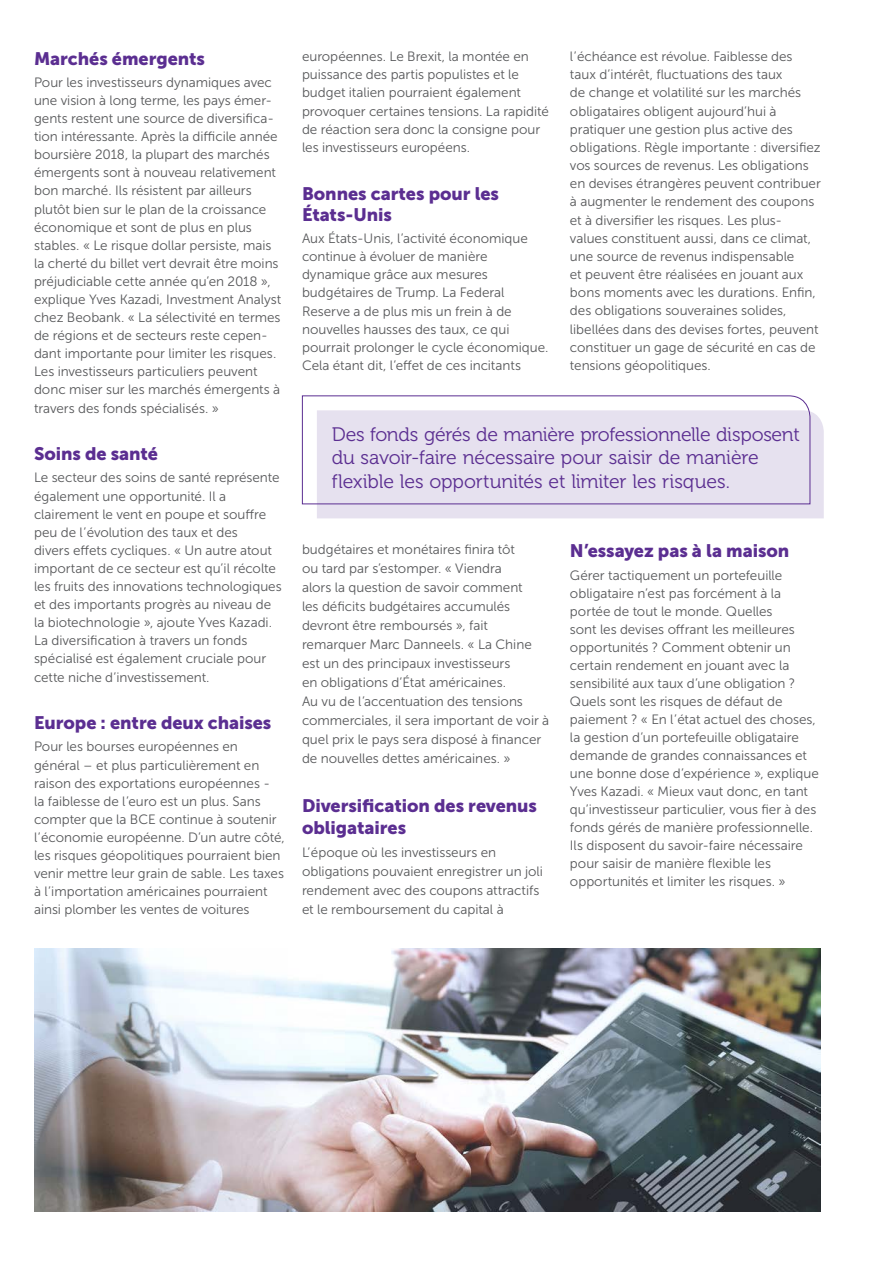
<style>
.page{position:relative;width:872px;height:1263px;background:#fff}
.page>*{position:absolute;margin:0;border:0;box-sizing:border-box;transform-origin:0 0}
.Normal_e{font:19.5px/23.4px "Museo 300";letter-spacing:-.01em;color:#5b2e91}
.titre_c15{font:18px/21.1px "Museo Sans 900";letter-spacing:-.005em;color:#5b2e91}
.titre_c15-2{font:13.5px/18.1px "Museo Sans 300";color:#57585a}
</style>
<div class="page">
<img style="left:34px;top:948px;width:787px;height:264px">
<div style="left:317px;top:411px;width:506px;height:107px;background:#e6e1ef"></div>
<svg style="left:302px;top:395px;width:508px;height:110px;background:#e6e1ef"></svg>
<p class="titre_c15" style="left:34px;top:48px;width:173px">Marchés émergents</p>
<p class="titre_c15-2" style="left:34px;top:73px;width:249px">Pour les investisseurs dynamiques avec une vision à long terme, les pays émer&shy;gents restent une source de diversifica&shy;tion intéressante. Après la difficile année boursière 2018, la plupart des marchés émergents sont à nouveau relativement bon marché. Ils résistent par ailleurs plutôt bien sur le plan de la croissance économique et sont de plus en plus stables. « Le risque dollar persiste, mais la cherté du billet vert devrait être moins préjudiciable cette année qu’en 2018 », explique Yves Kazadi, Investment Analyst chez Beobank. « La sélectivité en termes de régions et de secteurs reste cepen&shy;dant importante pour limiter les risques.<br>Les investisseurs particuliers peuvent donc miser sur les marchés émergents à travers des fonds spécialisés. »</p>
<p class="titre_c15" style="left:34px;top:443px;width:125px">Soins de santé</p>
<p class="titre_c15-2" style="left:34px;top:469px;width:249px">Le secteur des soins de santé représente également une opportunité. Il a clairement le vent en poupe et souffre peu de l’évolution des taux et des<br>divers effets cycliques. « Un autre atout important de ce secteur est qu’il récolte les fruits des innovations technologiques et des importants progrès au niveau de la biotechnologie », ajoute Yves Kazadi.<br>La diversification à travers un fonds spécialisé est également cruciale pour cette niche d’investissement.</p>
<p class="titre_c15" style="left:34px;top:712px;width:239px">Europe : entre deux chaises</p>
<p class="titre_c15-2" style="left:34px;top:738px;width:252px">Pour les bourses européennes en général – et plus particulièrement en raison des exportations européennes -<br>la faiblesse de l’euro est un plus. Sans compter que la BCE continue à soutenir l’économie européenne. D’un autre côté, les risques géopolitiques pourraient bien venir mettre leur grain de sable. Les taxes à l’importation américaines pourraient ainsi plomber les ventes de voitures</p>
<p class="titre_c15-2" style="left:302px;top:48px;width:248px">européennes. Le Brexit, la montée en puissance des partis populistes et le budget italien pourraient également provoquer certaines tensions. La rapidité de réaction sera donc la consigne pour les investisseurs européens.</p>
<p class="titre_c15" style="left:302px;top:183px;width:198px">Bonnes cartes pour les<br>États-Unis</p>
<p class="titre_c15-2" style="left:302px;top:229px;width:248px">Aux États-Unis, l’activité économique continue à évoluer de manière dynamique grâce aux mesures budgétaires de Trump. La Federal Reserve a de plus mis un frein à de nouvelles hausses des taux, ce qui pourrait prolonger le cycle économique.<br>Cela étant dit, l’effet de ces incitants</p>
<p class="titre_c15-2" style="left:570px;top:48px;width:252px">l’échéance est révolue. Faiblesse des taux d’intérêt, fluctuations des taux<br>de change et volatilité sur les marchés obligataires obligent aujourd’hui à pratiquer une gestion plus active des obligations. Règle importante : diversifiez vos sources de revenus. Les obligations en devises étrangères peuvent contribuer à augmenter le rendement des coupons et à diversifier les risques. Les plus&shy;values constituent aussi, dans ce climat, une source de revenus indispensable<br>et peuvent être réalisées en jouant aux bons moments avec les durations. Enfin, des obligations souveraines solides, libellées dans des devises fortes, peuvent constituer un gage de sécurité en cas de tensions géopolitiques.</p>
<p class="Normal_e" style="left:332px;top:423px;width:469px">Des fonds gérés de manière professionnelle disposent du savoir-faire nécessaire pour saisir de manière flexible les opportunités et limiter les risques.</p>
<p class="titre_c15-2" style="left:302px;top:540px;width:249px;line-height:18.9px">budgétaires et monétaires finira tôt<br>ou tard par s’estomper. « Viendra<br>alors la question de savoir comment<br>les déficits budgétaires accumulés devront être remboursés », fait remarquer Marc Danneels. « La Chine est un des principaux investisseurs<br>en obligations d’État américaines.<br>Au vu de l’accentuation des tensions commerciales, il sera important de voir à quel prix le pays sera disposé à financer de nouvelles dettes américaines. »</p>
<p class="titre_c15" style="left:302px;top:795px;width:236px;line-height:21.9px">Diversification des revenus obligataires</p>
<p class="titre_c15-2" style="left:302px;top:843px;width:242px;line-height:18.9px">L’époque où les investisseurs en obligations pouvaient enregistrer un joli rendement avec des coupons attractifs et le remboursement du capital à</p>
<p class="titre_c15" style="left:570px;top:540px;width:221px">N’essayez pas à la maison</p>
<p class="titre_c15-2" style="left:570px;top:566px;width:250px">Gérer tactiquement un portefeuille obligataire n’est pas forcément à la portée de tout le monde. Quelles<br>sont les devises offrant les meilleures opportunités ? Comment obtenir un certain rendement en jouant avec la sensibilité aux taux d’une obligation ?<br>Quels sont les risques de défaut de paiement ? « En l’état actuel des choses, la gestion d’un portefeuille obligataire demande de grandes connaissances et une bonne dose d’expérience », explique Yves Kazadi. « Mieux vaut donc, en tant qu’investisseur particulier, vous fier à des fonds gérés de manière professionnelle.<br>Ils disposent du savoir-faire nécessaire pour saisir de manière flexible les opportunités et limiter les risques. »</p>
</div>
